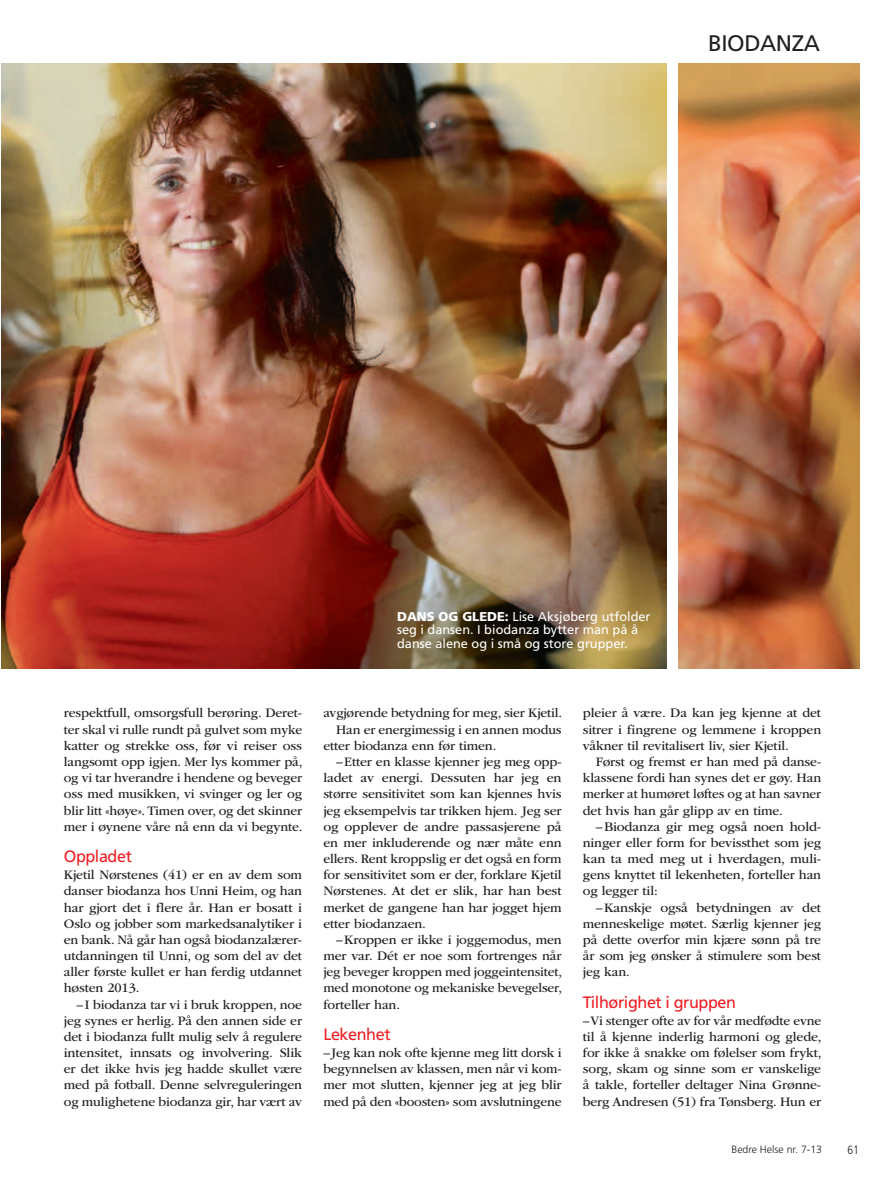
<style>
.page{position:relative;width:885px;height:1183px;background:#fff}
.page>*{position:absolute;margin:0;border:0;box-sizing:border-box;transform-origin:0 0}
.t1{font:22.5px "Frutiger LT Std";letter-spacing:-.02em;color:#231f20}
.t2{font:16.5px "Frutiger LT Std";letter-spacing:-.025em;color:#ee1d23}
.t3{font:13.5px/16.2px "ITC Garamond Std";letter-spacing:-.01em;color:#231f20;text-align:justify}
.t4{font:12.75px/13.5px "Frutiger LT Std";color:#fff}
.t5{font:300 condensed 12px "Frutiger LT Std";color:#231f20}
.t6{font:300 10.5px "Frutiger LT Std";color:#231f20}
.s1{font-weight:900}
</style>
<div class="page">
<img style="left:1px;top:64px;width:665px;height:604px">
<img style="left:678px;top:64px;width:181px;height:604px">
<h1 class="t1" style="left:708px;top:30px;width:113px">BIODANZA</h1>
<p class="t4" style="left:397px;top:609px;width:255px"><span class="s1">DANS OG GLEDE:</span> Lise Aksjøberg utfolder seg i dansen. I biodanza bytter man på å danse alene og i små og store grupper.</p>
<p class="t3" style="left:64px;top:705px;width:240px">respektfull, omsorgsfull berøring. Deret&shy;ter skal vi rulle rundt på gulvet som myke katter og strekke oss, før vi reiser oss langsomt opp igjen. Mer lys kommer på, og vi tar hverandre i hendene og beveger oss med musikken, vi svinger og ler og blir litt «høye». Timen over, og det skinner mer i øynene våre nå enn da vi begynte.</p>
<p class="t2" style="left:64px;top:846px;width:70px">Oppladet</p>
<p class="t3" style="left:64px;top:866px;width:240px">Kjetil Nørstenes (41) er en av dem som danser biodanza hos Unni Heim, og han har gjort det i flere år. Han er bosatt i Oslo og jobber som markedsanalytiker i en bank. Nå går han også biodanzalærer&shy;utdanningen til Unni, og som del av det aller første kullet er han ferdig utdannet høsten 2013.</p>
<p class="t3" style="left:64px;top:996px;width:240px;text-indent:13px">–I biodanza tar vi i bruk kroppen, noe jeg synes er herlig. På den annen side er det i biodanza fullt mulig selv å regulere intensitet, innsats og involvering. Slik er det ikke hvis jeg hadde skullet være med på fotball. Denne selvreguleringen og mulighetene biodanza gir, har vært av</p>
<p class="t3" style="left:323px;top:705px;width:240px">avgjørende betydning for meg, sier Kjetil.</p>
<p class="t3" style="left:336px;top:721px;width:227px">Han er energimessig i en annen modus</p>
<p class="t3" style="left:323px;top:737px;width:174px">etter biodanza enn før timen.</p>
<p class="t3" style="left:336px;top:753px;width:227px">–Etter en klasse kjenner jeg meg opp-</p>
<p class="t3" style="left:323px;top:769px;width:240px">ladet av energi. Dessuten har jeg en</p>
<p class="t3" style="left:323px;top:785px;width:240px">større sensitivitet som kan kjennes hvis</p>
<p class="t3" style="left:323px;top:802px;width:240px">jeg eksempelvis tar trikken hjem. Jeg ser</p>
<p class="t3" style="left:323px;top:818px;width:240px">og opplever de andre passasjerene på</p>
<p class="t3" style="left:323px;top:834px;width:240px">en mer inkluderende og nær måte enn</p>
<p class="t3" style="left:323px;top:850px;width:240px">ellers. Rent kroppslig er det også en form</p>
<p class="t3" style="left:323px;top:866px;width:240px">for sensitivitet som er der, forklare Kjetil</p>
<p class="t3" style="left:323px;top:882px;width:240px">Nørstenes. At det er slik, har han best</p>
<p class="t3" style="left:323px;top:899px;width:240px">merket de gangene han har jogget hjem</p>
<p class="t3" style="left:323px;top:915px;width:104px">etter biodanzaen.</p>
<p class="t3" style="left:336px;top:931px;width:227px">–Kroppen er ikke i joggemodus, men</p>
<p class="t3" style="left:323px;top:947px;width:240px">mer var. Dét er noe som fortrenges når</p>
<p class="t3" style="left:323px;top:963px;width:240px">jeg beveger kroppen med joggeintensitet,</p>
<p class="t3" style="left:323px;top:979px;width:240px">med monotone og mekaniske bevegelser,</p>
<p class="t3" style="left:323px;top:996px;width:78px">forteller han.</p>
<p class="t2" style="left:323px;top:1024px;width:69px">Lekenhet</p>
<p class="t3" style="left:323px;top:1044px;width:240px">–Jeg kan nok ofte kjenne meg litt dorsk i begynnelsen av klassen, men når vi kom&shy;mer mot slutten, kjenner jeg at jeg blir med på den «boosten» som avslutningene</p>
<p class="t3" style="left:583px;top:705px;width:240px">pleier å være. Da kan jeg kjenne at det sitrer i fingrene og lemmene i kroppen våkner til revitalisert liv, sier Kjetil.</p>
<p class="t3" style="left:583px;top:753px;width:240px;text-indent:13px">Først og fremst er han med på danse&shy;klassene fordi han synes det er gøy. Han merker at humøret løftes og at han savner det hvis han går glipp av en time.</p>
<p class="t3" style="left:583px;top:818px;width:240px;text-indent:13px">–Biodanza gir meg også noen hold&shy;ninger eller form for bevissthet som jeg kan ta med meg ut i hverdagen, muli&shy;gens knyttet til lekenheten, forteller han og legger til:</p>
<p class="t3" style="left:583px;top:899px;width:240px;text-indent:13px">–Kanskje også betydningen av det menneskelige møtet. Særlig kjenner jeg på dette overfor min kjære sønn på tre år som jeg ønsker å stimulere som best jeg kan.</p>
<p class="t2" style="left:583px;top:992px;width:155px">Tilhørighet i gruppen</p>
<p class="t3" style="left:583px;top:1012px;width:240px">–Vi stenger ofte av for vår medfødte evne til å kjenne inderlig harmoni og glede, for ikke å snakke om følelser som frykt, sorg, skam og sinne som er vanskelige å takle, forteller deltager Nina Grønne&shy;berg Andresen (51) fra Tønsberg. Hun er</p>
<p class="t6" style="left:731px;top:1143px;width:92px">Bedre Helse nr. 7-13</p>
<p class="t5" style="left:847px;top:1142px;width:13px">61</p>
</div>
